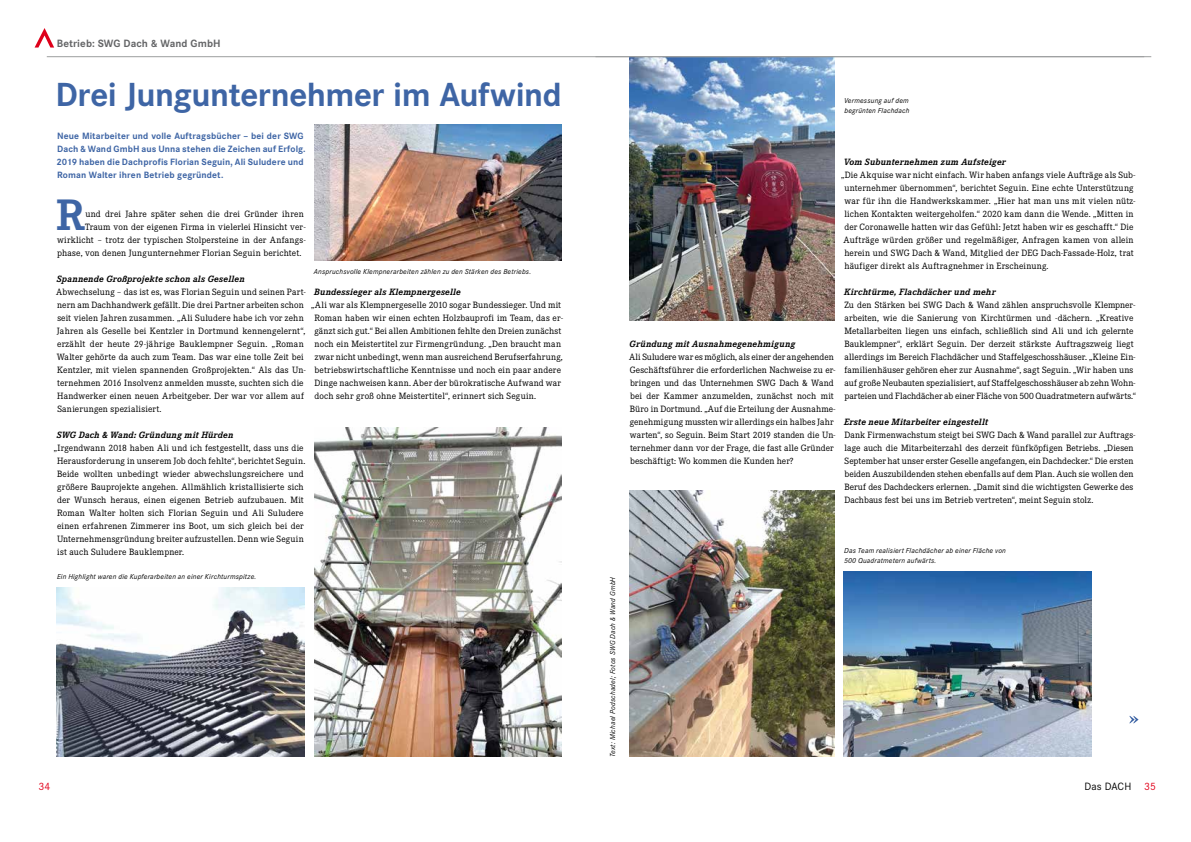
<style>
.page{position:relative;width:1191px;height:842px;background:#fff}
.page>*{position:absolute;margin:0;border:0;box-sizing:border-box;transform-origin:0 0}
.t1{font:700 45.8px "Corporate E Pro";color:#3e65a5}
.t2{font:700 34.7px "Corporate S Pro";letter-spacing:-.015em;color:#3e65a5}
.t3{font:700 11px "Corporate S Pro";letter-spacing:.005em;color:#646567}
.t4{font:11px "Corporate S Pro";letter-spacing:.005em;color:#000}
.t5{font:11px "Corporate S Pro";color:#e2001a}
.t6{font:9.5px/13px "Corporate E Pro";letter-spacing:.01em;color:#000}
.t7{font:italic 700 9.5px "Corporate E Pro";letter-spacing:.015em;color:#000}
.t8{font:700 9.5px/13px "Corporate S Pro";letter-spacing:.01em;color:#3e65a5}
.t9{font:italic 7.5px/10px "Corporate S Pro";letter-spacing:.025em;color:#000}
.s1{color:#e2001a}
</style>
<div class="page">
<svg style="left:1129px;top:716px;width:9px;height:7px"></svg>
<img style="left:314px;top:427px;width:247px;height:330px">
<img style="left:57px;top:587px;width:247px;height:170px">
<img style="left:629px;top:490px;width:205px;height:267px">
<img style="left:314px;top:125px;width:247px;height:136px">
<img style="left:629px;top:57px;width:205px;height:264px">
<img style="left:844px;top:571px;width:247px;height:186px">
<hr style="left:47px;top:56px;width:1097px;height:1px;background:#9c9e9f">
<svg style="left:35px;top:28px;width:19px;height:20px"></svg>
<hr style="left:595px;top:56px;width:556px;height:1px;background:#9c9e9f">
<p class="t3" style="left:57px;top:35px;width:165px">Betrieb: SWG Dach &amp; Wand GmbH</p>
<h2 class="t2" style="left:56px;top:67px;width:508px">Drei Jungunternehmer im Aufwind</h2>
<p class="t8" style="left:56px;top:129px;width:251px">Neue Mitarbeiter und volle Auftragsbücher – bei der SWG Dach &amp; Wand GmbH aus Unna stehen die Zeichen auf Erfolg.<br>2019 haben die Dachprofis Florian Seguin, Ali Suludere und Roman Walter ihren Betrieb gegründet.</p>
<h1 class="t1" style="left:56px;top:183px;width:30px">R</h1>
<p class="t6" style="left:85px;top:207px;width:220px">und drei Jahre später sehen die drei Gründer ihren</p>
<p class="t6" style="left:85px;top:220px;width:222px">Traum von der eigenen Firma in vielerlei Hinsicht ver-</p>
<p class="t6" style="left:57px;top:233px;width:250px">wirklicht – trotz der typischen Stolpersteine in der Anfangs-</p>
<p class="t6" style="left:57px;top:246px;width:246px">phase, von denen Jungunternehmer Florian Seguin berichtet.</p>
<p class="t7" style="left:57px;top:272px;width:189px">Spannende Großprojekte schon als Gesellen</p>
<p class="t6" style="left:56px;top:285px;width:251px">Abwechselung – das ist es, was Florian Seguin und seinen Part&shy;nern am Dachhandwerk gefällt. Die drei Partner arbeiten schon seit vielen Jahren zusammen. „Ali Suludere habe ich vor zehn Jahren als Geselle bei Kentzler in Dortmund kennengelernt“, erzählt der heute 29-jährige Bauklempner Seguin. „Roman Walter gehörte da auch zum Team. Das war eine tolle Zeit bei Kentzler, mit vielen spannenden Großprojekten.“ Als das Un&shy;ternehmen 2016 Insolvenz anmelden musste, suchten sich die Handwerker einen neuen Arbeitgeber. Der war vor allem auf Sanierungen spezialisiert.</p>
<p class="t7" style="left:57px;top:428px;width:178px">SWG Dach &amp; Wand: Gründung mit Hürden</p>
<p class="t6" style="left:57px;top:441px;width:250px;text-indent:-3px">„Irgendwann 2018 haben Ali und ich festgestellt, dass uns die Herausforderung in unserem Job doch fehlte“, berichtet Seguin.<br>Beide wollten unbedingt wieder abwechslungsreichere und größere Bauprojekte angehen. Allmählich kristallisierte sich der Wunsch heraus, einen eigenen Betrieb aufzubauen. Mit Roman Walter holten sich Florian Seguin und Ali Suludere einen erfahrenen Zimmerer ins Boot, um sich gleich bei der Unternehmensgründung breiter aufzustellen. Denn wie Seguin ist auch Suludere Bauklempner.</p>
<p class="t9" style="left:314px;top:266px;width:219px">Anspruchsvolle Klempnerarbeiten zählen zu den Stärken des Betriebs.</p>
<p class="t7" style="left:314px;top:285px;width:148px">Bundessieger als Klempnergeselle</p>
<p class="t6" style="left:314px;top:298px;width:250px;text-indent:-3px">„Ali war als Klempnergeselle 2010 sogar Bundessieger. Und mit Roman haben wir einen echten Holzbauprofi im Team, das er&shy;gänzt sich gut.“ Bei allen Ambitionen fehlte den Dreien zunächst noch ein Meistertitel zur Firmengründung. „Den braucht man zwar nicht unbedingt, wenn man ausreichend Berufserfahrung, betriebswirtschaftliche Kenntnisse und noch ein paar andere Dinge nachweisen kann. Aber der bürokratische Aufwand war doch sehr groß ohne Meistertitel“, erinnert sich Seguin.</p>
<p class="t9" style="left:57px;top:571px;width:201px">Ein Highlight waren die Kupferarbeiten an einer Kirchturmspitze.</p>
<p class="t9" style="left:844px;top:95px;width:67px">Vermessung auf dem begrünten Flachdach</p>
<p class="t7" style="left:843px;top:155px;width:164px">Vom Subunternehmen zum Aufsteiger</p>
<p class="t6" style="left:841px;top:168px;width:296px">„Die Akquise war nicht einfach. Wir haben anfangs viele Aufträge als Sub&shy;unternehmer übernommen“, berichtet Seguin. Eine echte Unterstützung war für ihn die Handwerkskammer. „Hier hat man uns mit vielen nütz&shy;lichen Kontakten weitergeholfen.“ 2020 kam dann die Wende. „Mitten in der Coronawelle hatten wir das Gefühl: Jetzt haben wir es geschafft.“ Die Aufträge würden größer und regelmäßiger, Anfragen kamen von allein herein und SWG Dach &amp; Wand, Mitglied der DEG Dach-Fassade-Holz, trat häufiger direkt als Auftragnehmer in Erscheinung.</p>
<p class="t7" style="left:844px;top:285px;width:153px">Kirchtürme, Flachdächer und mehr</p>
<p class="t6" style="left:844px;top:298px;width:293px">Zu den Stärken bei SWG Dach &amp; Wand zählen anspruchsvolle Klempner&shy;arbeiten, wie die Sanierung von Kirchtürmen und -dächern. „Kreative Metallarbeiten liegen uns einfach, schließlich sind Ali und ich gelernte Bauklempner“, erklärt Seguin. Der derzeit stärkste Auftragszweig liegt allerdings im Bereich Flachdächer und Staffelgeschosshäuser. „Kleine Ein&shy;familienhäuser gehören eher zur Ausnahme“, sagt Seguin. „Wir haben uns auf große Neubauten spezialisiert, auf Staffelgeschosshäuser ab zehn Wohn&shy;parteien und Flachdächer ab einer Fläche von 500 Quadratmetern aufwärts.“</p>
<p class="t7" style="left:844px;top:415px;width:145px">Erste neue Mitarbeiter eingestellt</p>
<p class="t6" style="left:844px;top:428px;width:292px">Dank Firmenwachstum steigt bei SWG Dach &amp; Wand parallel zur Auftrags&shy;lage auch die Mitarbeiterzahl des derzeit fünfköpfigen Betriebs. „Diesen September hat unser erster Geselle angefangen, ein Dachdecker.“ Die ersten beiden Auszubildenden stehen ebenfalls auf dem Plan. Auch sie wollen den Beruf des Dachdeckers erlernen. „Damit sind die wichtigsten Gewerke des Dachbaus fest bei uns im Betrieb vertreten“, meint Seguin stolz.</p>
<p class="t7" style="left:629px;top:337px;width:167px">Gründung mit Ausnahmegenehmigung</p>
<p class="t6" style="left:629px;top:350px;width:208px">Ali Suludere war es möglich, als einer der angehenden Geschäftsführer die erforderlichen Nachweise zu er&shy;bringen und das Unternehmen SWG Dach &amp; Wand bei der Kammer anzumelden, zunächst noch mit Büro in Dortmund. „Auf die Erteilung der Ausnahme&shy;genehmigung mussten wir allerdings ein halbes Jahr warten“, so Seguin. Beim Start 2019 standen die Un&shy;ternehmer dann vor der Frage, die fast alle Gründer beschäftigt: Wo kommen die Kunden her?</p>
<p class="t9" style="left:607px;top:757px;width:182px;rotate:-90deg">Text: Michael Podschadel; Fotos SWG Dach &amp; Wand GmbH</p>
<p class="t9" style="left:844px;top:545px;width:163px">Das Team realisiert Flachdächer ab einer Fläche von<br>500 Quadratmetern aufwärts.</p>
<p class="t5" style="left:38px;top:778px;width:13px">34</p>
<p class="t4" style="left:1084px;top:778px;width:73px">Das DACH <span class="s1">35</span></p>
</div>
